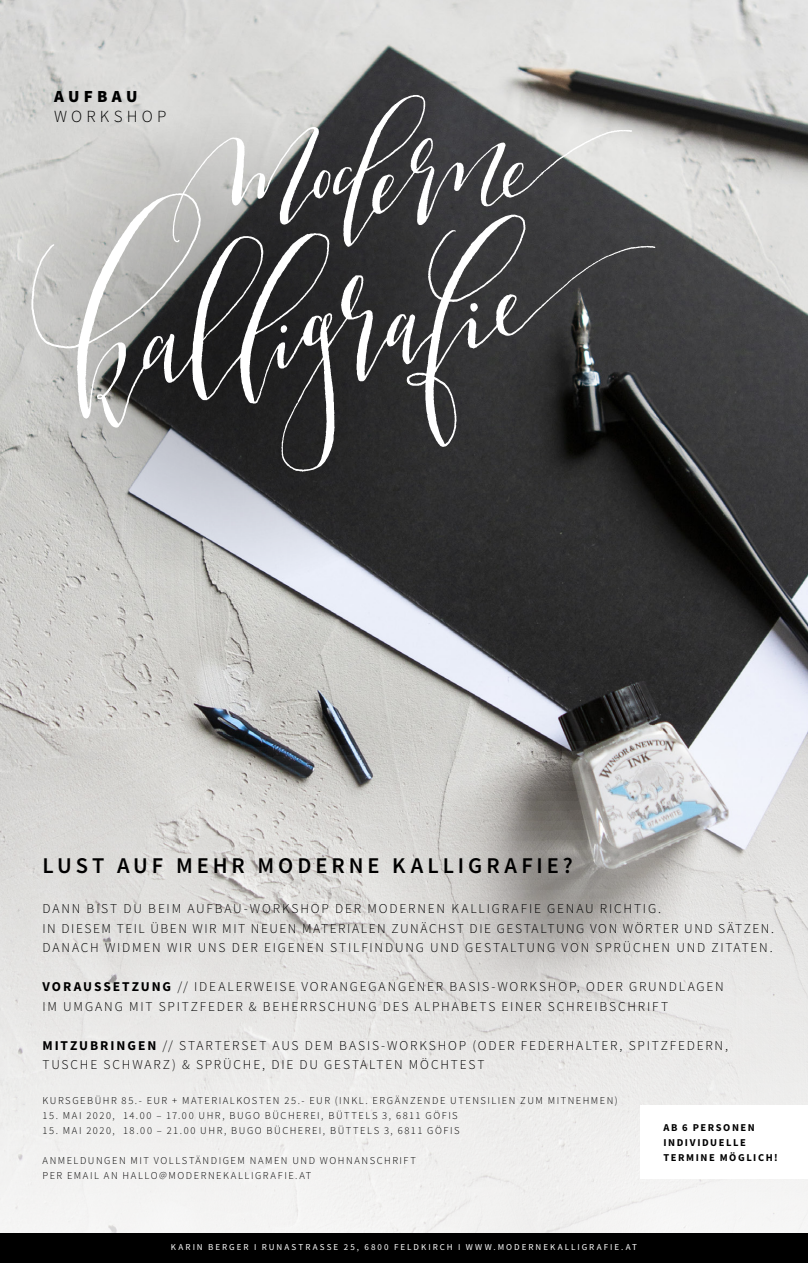
<style>
.page{position:relative;width:808px;height:1263px;background:#fff}
.page>*{position:absolute;margin:0;border:0;box-sizing:border-box;transform-origin:0 0}
.t1{font:600 22.5px "Source Sans Pro";letter-spacing:.175em;color:#000}
.t2{font:300 16.95px "Source Sans Pro";letter-spacing:.25em;color:#000}
.t3{font:900 16.95px "Source Sans Pro";letter-spacing:.25em;color:#000}
.t4{font:300 13.5px/19.5px "Source Sans Pro";letter-spacing:.135em;color:#000}
.t5{font:300 10.5px/15px "Source Sans Pro";letter-spacing:.145em;color:#000}
.t6{font:700 10.5px/15px "Source Sans Pro";letter-spacing:.15em;color:#000}
.t7{font:9px "Source Sans Pro";letter-spacing:.225em;color:#fff}
.s1{font-weight:700}
</style>
<div class="page">
<img style="left:0;top:0;width:808px;height:1233px">
<svg style="left:0;top:113px;width:468px;height:473px;background:#a7a7a7"></svg>
<svg style="left:31px;top:193px;width:624px;height:279px;background:#606060"></svg>
<svg style="left:470px;top:303px;width:8px;height:9px"></svg>
<svg style="left:281px;top:325px;width:6px;height:8px"></svg>
<svg style="left:333px;top:95px;width:299px;height:152px;background:#666668"></svg>
<svg style="left:173px;top:127px;width:158px;height:115px;background:#9a9b9a"></svg>
<div style="left:0;top:1233px;width:808px;height:30px;background:#000"></div>
<div style="left:640px;top:1105px;width:168px;height:74px;background:#fff"></div>
<p class="t3" style="left:54px;top:85px;width:85px">AUFBAU</p>
<p class="t2" style="left:54px;top:106px;width:114px">WORKSHOP</p>
<h1 class="t1" style="left:43px;top:851px;width:532px">LUST AUF MEHR MODERNE KALLIGRAFIE?</h1>
<p class="t4" style="left:43px;top:899px;width:733px">DANN BIST DU BEIM AUFBAU-WORKSHOP DER MODERNEN KALLIGRAFIE GENAU RICHTIG.<br>IN DIESEM TEIL ÜBEN WIR MIT NEUEN MATERIALEN ZUNÄCHST DIE GESTALTUNG VON WÖRTER UND SÄTZEN.<br>DANACH WIDMEN WIR UNS DER EIGENEN STILFINDUNG UND GESTALTUNG VON SPRÜCHEN UND ZITATEN.</p>
<p class="t4" style="left:43px;top:977px;width:683px"><span class="s1">VORAUSSETZUNG</span> // IDEALERWEISE VORANGEGANGENER BASIS-WORKSHOP, ODER GRUNDLAGEN<br>IM UMGANG MIT SPITZFEDER &amp; BEHERRSCHUNG DES ALPHABETS EINER SCHREIBSCHRIFT</p>
<p class="t4" style="left:43px;top:1036px;width:687px"><span class="s1">MITZUBRINGEN</span> // STARTERSET AUS DEM BASIS-WORKSHOP (ODER FEDERHALTER, SPITZFEDERN,<br>TUSCHE SCHWARZ) &amp; SPRÜCHE, DIE DU GESTALTEN MÖCHTEST</p>
<p class="t5" style="left:43px;top:1093px;width:577px">KURSGEBÜHR 85.- EUR + MATERIALKOSTEN 25.- EUR (INKL. ERGÄNZENDE UTENSILIEN ZUM MITNEHMEN)</p>
<p class="t5" style="left:43px;top:1108px;width:417px">15. MAI 2020, 14.00 – 17.00 UHR, BUGO BÜCHEREI, BÜTTELS 3, 6811 GÖFIS</p>
<p class="t5" style="left:43px;top:1123px;width:418px">15. MAI 2020, 18.00 – 21.00 UHR, BUGO BÜCHEREI, BÜTTELS 3, 6811 GÖFIS</p>
<p class="t5" style="left:43px;top:1153px;width:375px">ANMELDUNGEN MIT VOLLSTÄNDIGEM NAMEN UND WOHNANSCHRIFT<br>PER EMAIL AN HALLO@MODERNEKALLIGRAFIE.AT</p>
<p class="t6" style="left:663px;top:1120px;width:116px">AB 6 PERSONEN<br>INDIVIDUELLE<br>TERMINE MÖGLICH!</p>
<p class="t7" style="left:171px;top:1241px;width:468px">KARIN BERGER I RUNASTRASSE 25, 6800 FELDKIRCH I WWW.MODERNEKALLIGRAFIE.AT</p>
</div>
